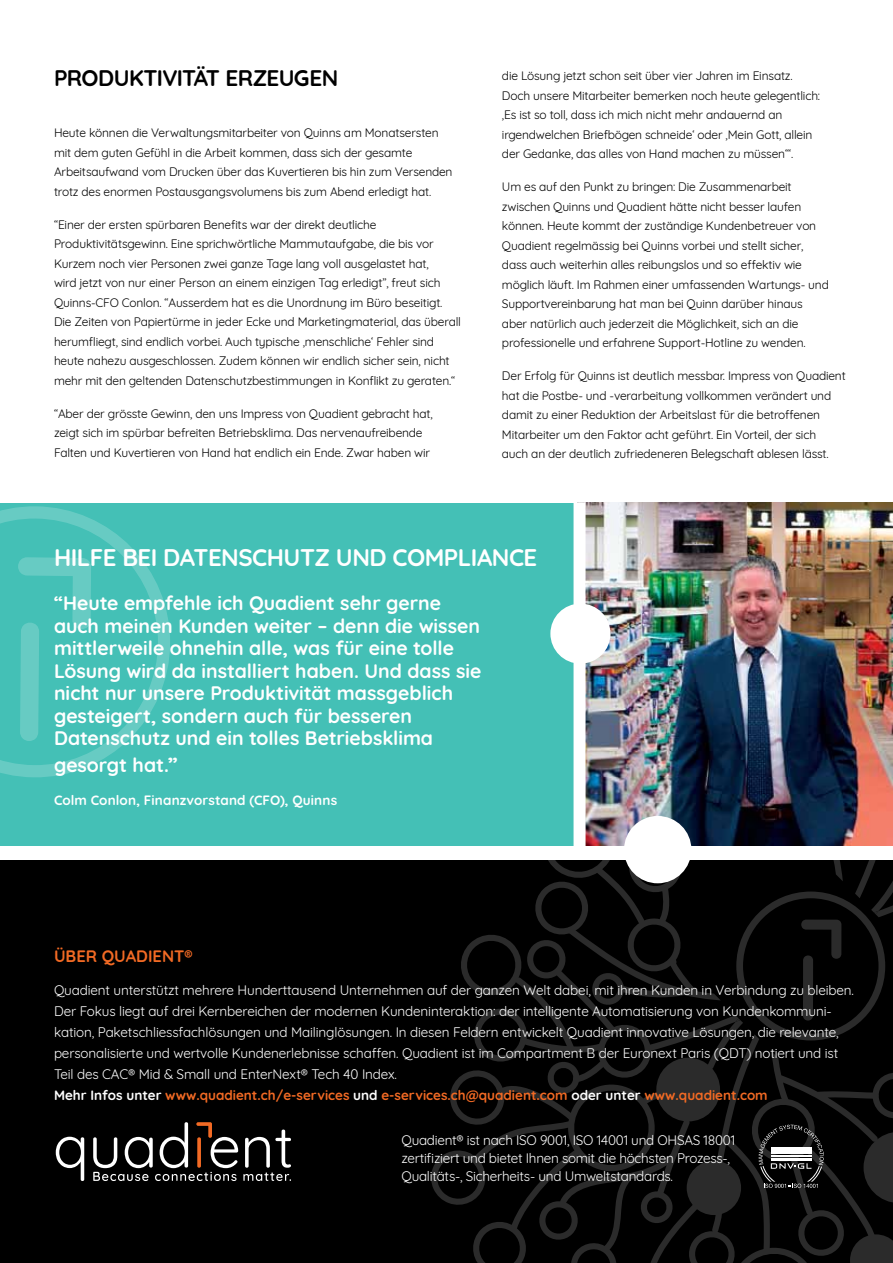
<style>
.page{position:relative;width:893px;height:1263px;background:#fff}
.page>*{position:absolute;margin:0;border:0;box-sizing:border-box;transform-origin:0 0}
.t1{font:700 24px "Quicksand";letter-spacing:-.02em;color:#fff}
.t2{font:700 22.5px "Quicksand";letter-spacing:-.03em;color:#000}
.t3{font:700 19.5px/22.5px "Quicksand";color:#fff}
.t4{font:700 16.5px "Quicksand";color:#f26a24}
.t5{font:13.5px/21px "Quicksand";letter-spacing:-.01em;color:#fff}
.t6{font:700 13.5px "Quicksand";letter-spacing:.01em;color:#fff}
.t7{font:12px/19.5px "Quicksand";letter-spacing:-.015em;color:#000}
.s1{font-size:21px}
.s2{font-weight:700}
.s3{font-weight:700;color:#f26a24}
</style>
<div class="page">
<div style="left:0;top:860px;width:893px;height:403px;background:#000"></div>
<div style="left:0;top:503px;width:576px;height:342px;background:#44c0b6"></div>
<img style="left:585px;top:503px;width:308px;height:91px">
<svg style="left:0;top:506px;width:170px;height:272px"></svg>
<svg style="left:18px;top:557px;width:73px;height:184px"></svg>
<div style="left:573px;top:502px;width:12px;height:350px;background:#fff"></div>
<svg style="left:56px;top:1137px;width:28px;height:44px"></svg>
<svg style="left:93px;top:1122px;width:198px;height:59px"></svg>
<img style="left:430px;top:594px;width:463px;height:669px">
<h2 class="t2" style="left:54px;top:59px;width:286px">PRODU KTIVITÄT ERZEUGEN</h2>
<p class="t7" style="left:54px;top:122px;width:400px">Heute können die Verwaltungsmitarbeiter von Quinns am Monatsersten mit dem guten Gefühl in die Arbeit kommen, dass sich der gesamte Arbeitsaufwand vom Drucken über das Kuvertieren bis hin zum Versenden trotz des enormen Postausgangsvolumens bis zum Abend erledigt hat.</p>
<p class="t7" style="left:54px;top:213px;width:409px">“Einer der ersten spürbaren Benefits war der direkt deutliche Produktivitätsgewinn. Eine sprichwörtliche Mammutaufgabe, die bis vor Kurzem noch vier Personen zwei ganze Tage lang voll ausgelastet hat,<br>wird jetzt von nur einer Person an einem einzigen Tag erledigt”, freut sich Quinns-CFO Conlon. “Ausserdem hat es die Unordnung im Büro beseitigt.<br>Die Zeiten von Papiertürme in jeder Ecke und Marketingmaterial, das überall herumfliegt, sind endlich vorbei. Auch typische ‚menschliche‘ Fehler sind heute nahezu ausgeschlossen. Zudem können wir endlich sicher sein, nicht mehr mit den geltenden Datenschutzbestimmungen in Konflikt zu geraten.“</p>
<p class="t7" style="left:54px;top:402px;width:380px">“Aber der grösste Gewinn, den uns Impress von Quadient gebracht hat, zeigt sich im spürbar befreiten Betriebsklima. Das nervenaufreibende<br>Falten und Kuvertieren von Hand hat endlich ein Ende. Zwar haben wir</p>
<p class="t7" style="left:502px;top:65px;width:320px">die Lösung jetzt schon seit über vier Jahren im Einsatz.<br>Doch unsere Mitarbeiter bemerken noch heute gelegentlich: ‚Es ist so toll, dass ich mich nicht mehr andauernd an irgendwelchen Briefbögen schneide‘ oder ‚Mein Gott, allein der Gedanke, das alles von Hand machen zu müssen‘“.</p>
<p class="t7" style="left:502px;top:176px;width:328px">Um es auf den Punkt zu bringen: Die Zusammenarbeit zwischen Quinns und Quadient hätte nicht besser laufen können. Heute kommt der zuständige Kundenbetreuer von Quadient regelmässig bei Quinns vorbei und stellt sicher, dass auch weiterhin alles reibungslos und so effektiv wie möglich läuft. Im Rahmen einer umfassenden Wartungs- und Supportvereinbarung hat man bei Quinn darüber hinaus aber natürlich auch jederzeit die Möglichkeit, sich an die professionelle und erfahrene Support-Hotline zu wenden.</p>
<p class="t7" style="left:502px;top:365px;width:345px">Der Erfolg für Quinns ist deutlich messbar. Impress von Quadient hat die Postbe- und -verarbeitung vollkommen verändert und damit zu einer Reduktion der Arbeitslast für die betroffenen Mitarbeiter um den Faktor acht geführt. Ein Vorteil, der sich<br>auch an der deutlich zufriedeneren Belegschaft ablesen lässt.</p>
<h1 class="t1" style="left:54px;top:537px;width:125px">HILFE BEI DATE</h1>
<h1 class="t1" style="left:221px;top:537px;width:315px">NSCHUTZ UND COMPLIANCE</h1>
<p class="t3" style="left:54px;top:591px;width:429px">“Heute empfehle ich Quadient sehr gerne auch meinen Kunden weiter – denn die wissen mittlerweile ohnehin alle, was für eine tolle Lösung wird da installiert haben. Und dass sie nicht nur unsere Produktivität massgeblich gesteigert, sondern auch für besseren Datenschutz und ein tolles Betriebsklima</p>
<h3 class="t3" style="left:54px;top:753px;width:125px">gesorgt hat.<span class="s1">”</span></h3>
<p class="t6" style="left:54px;top:789px;width:285px">Colm Conlon, Finanzvorstand (CFO), Quinns</p>
<h3 class="t4" style="left:54px;top:942px;width:140px">Über Quadient®</h3>
<p class="t5" style="left:54px;top:978px;width:802px">Quadient unterstützt mehrere Hunderttausend Unternehmen auf der ganzen Welt dabei, mit ihren Kunden in Verbindung zu bleiben.<br>Der Fokus liegt auf drei Kernbereichen der modernen Kundeninteraktion: der intelligente Automatisierung von Kundenkommuni&shy;kation, Paketschliessfachlösungen und Mailinglösungen. In diesen Feldern entwickelt Quadient innovative Lösungen, die relevante, personalisierte und wertvolle Kundenerlebnisse schaffen. Quadient ist im Compartment B der Euronext Paris (QDT) notiert und ist Teil des CAC® Mid &amp; Small und EnterNext® Tech 40 Index.<br><span class="s2">Mehr Infos unter</span> <span class="s3">www.quadient.ch/e-services</span> <span class="s2">und</span> <span class="s3">e-services.ch@quadient.com</span> <span class="s2">oder unter</span> <span class="s3">www.quadient.com</span></p>
<p class="t5" style="left:401px;top:1130px;width:335px;line-height:18px">Quadient® ist nach ISO 9001, ISO 14001 und OHSAS 18001 zertifiziert und bietet Ihnen somit die höchsten Prozess-,<br>Qualitäts-, Sicherheits- und Umweltstandards.</p>
</div>
